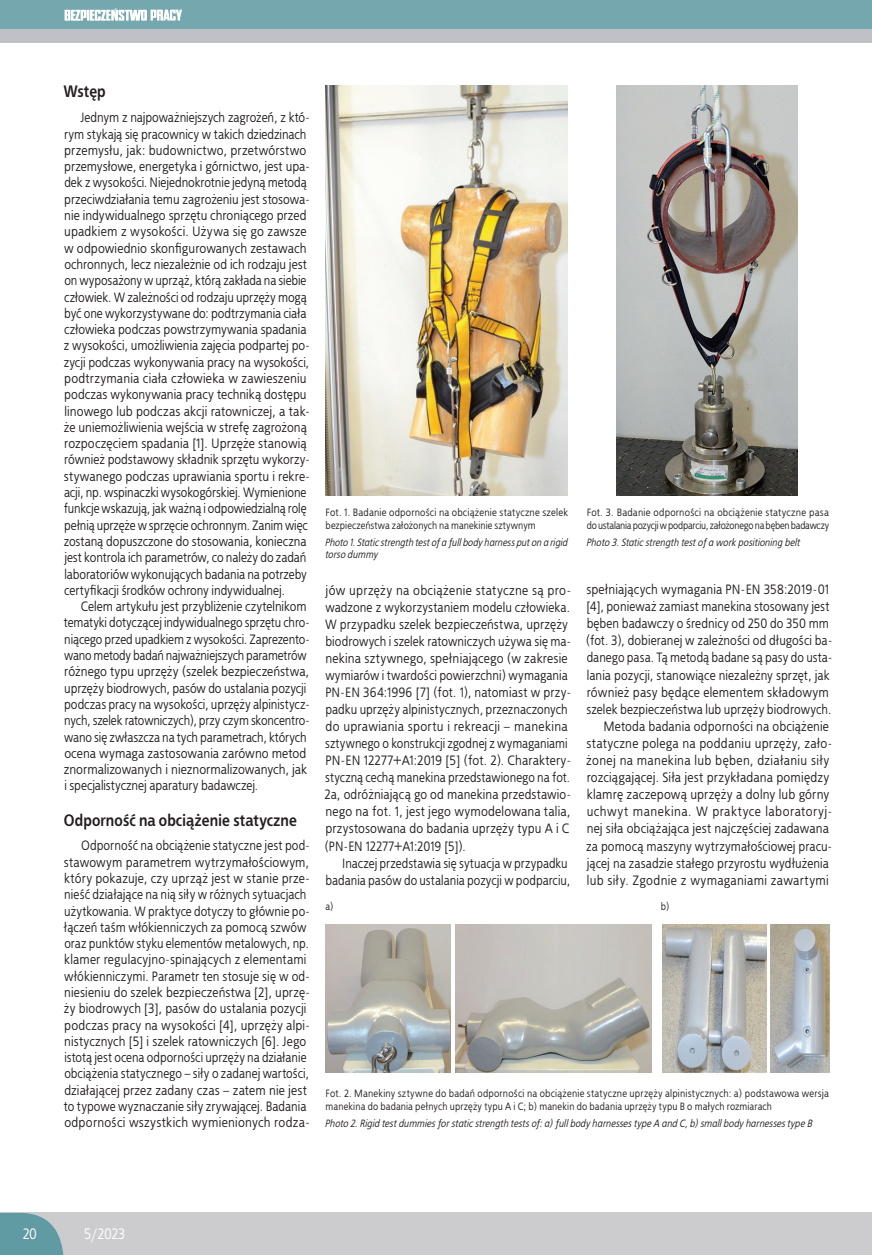
<style>
.page{position:relative;width:872px;height:1255px;background:#fff}
.page>*{position:absolute;margin:0;border:0;box-sizing:border-box;transform-origin:0 0}
.Tytuł_rozdziału_I_st{font:700 16.5px "EFN Bureau";color:#231f20}
.Tytuł_2{font:15px "EFN Bureau";letter-spacing:-.005em;color:#fff}
.Przypis_i_podpis{font:13.5px/16.4px "EFN Bureau";letter-spacing:.015em;color:#231f20}
.Podpisy_ilustr_pol{font:10.5px/12.6px "EFN Bureau";letter-spacing:.025em;color:#231f20}
.Podpisy_ilustr_ang{font:italic 10.5px/12.6px "EFN Bureau";letter-spacing:.01em;color:#231f20}
.Podpisy_ilustr_pol-2{font:10.5px/12.6px "EFN Bureau";letter-spacing:.005em;color:#231f20}
.Podpisy_ilustr_pol-3{font:italic 10.5px "EFN Bureau";letter-spacing:.01em;color:#231f20}
</style>
<div class="page">
<div style="left:0;top:1211px;width:872px;height:43px;background:#cccccf"></div>
<div style="left:0;top:0;width:872px;height:43px;background:#c0c1c7"></div>
<div style="left:0;top:0;width:872px;height:29px;background:#75a7af"></div>
<svg style="left:0;top:1211px;width:63px;height:43px;background:#74a4ac"></svg>
<svg style="left:65px;top:9px;width:117px;height:12px"></svg>
<img style="left:325px;top:85px;width:243px;height:410px">
<img style="left:325px;top:924px;width:125px;height:147px">
<img style="left:662px;top:924px;width:104px;height:147px">
<img style="left:455px;top:924px;width:196px;height:147px">
<img style="left:771px;top:924px;width:58px;height:147px">
<img style="left:616px;top:85px;width:181px;height:410px">
<p class="Tytuł_rozdziału_I_st" style="left:63px;top:79px;width:44px">Wstęp</p>
<p class="Przypis_i_podpis" style="left:63px;top:109px;width:248px;text-indent:17px">Jednym z najpoważniejszych zagrożeń, z któ&shy;rym stykają się pracownicy w takich dziedzinach przemysłu, jak: budownictwo, przetwórstwo przemysłowe, energetyka i górnictwo, jest upa&shy;dek z wysokości. Niejednokrotnie jedyną metodą przeciwdziałania temu zagrożeniu jest stosowa&shy;nie indywidualnego sprzętu chroniącego przed upadkiem z wysokości. Używa się go zawsze w odpowiednio skonfigurowanych zestawach ochronnych, lecz niezależnie od ich rodzaju jest on wyposażony w uprząż, którą zakłada na siebie człowiek. W zależności od rodzaju uprzęży mogą być one wykorzystywane do: podtrzymania ciała człowieka podczas powstrzymywania spadania z wysokości, umożliwienia zajęcia podpartej po&shy;zycji podczas wykonywania pracy na wysokości, podtrzymania ciała człowieka w zawieszeniu podczas wykonywania pracy techniką dostępu linowego lub podczas akcji ratowniczej, a tak&shy;że uniemożliwienia wejścia w strefę zagrożoną rozpoczęciem spadania [1]. Uprzęże stanowią również podstawowy składnik sprzętu wykorzy&shy;stywanego podczas uprawiania sportu i rekre&shy;acji, np. wspinaczki wysokogórskiej. Wymienione funkcje wskazują, jak ważną i odpowiedzialną rolę pełnią uprzęże w sprzęcie ochronnym. Zanim więc zostaną dopuszczone do stosowania, konieczna jest kontrola ich parametrów, co należy do zadań laboratoriów wykonujących badania na potrzeby certyfikacji środków ochrony indywidualnej.</p>
<p class="Przypis_i_podpis" style="left:64px;top:598px;width:248px;text-indent:17px">Celem artykułu jest przybliżenie czytelnikom tematyki dotyczącej indywidualnego sprzętu chro&shy;niącego przed upadkiem z wysokości. Zaprezento&shy;wano metody badań najważniejszych parametrów różnego typu uprzęży (szelek bezpieczeństwa, uprzęży biodrowych, pasów do ustalania pozycji podczas pracy na wysokości, uprzęży alpinistycz&shy;nych, szelek ratowniczych), przy czym skoncentro&shy;wano się zwłaszcza na tych parametrach, których ocena wymaga zastosowania zarówno metod znormalizowanych i nieznormalizowanych, jak i specjalistycznej aparatury badawczej.</p>
<p class="Tytuł_rozdziału_I_st" style="left:64px;top:807px;width:234px">Odporność na obciążenie statyczne</p>
<p class="Przypis_i_podpis" style="left:64px;top:837px;width:248px;text-indent:17px">Odporność na obciążenie statyczne jest pod&shy;stawowym parametrem wytrzymałościowym, który pokazuje, czy uprząż jest w stanie prze&shy;nieść działające na nią siły w różnych sytuacjach użytkowania. W praktyce dotyczy to głównie po&shy;łączeń taśm włókienniczych za pomocą szwów oraz punktów styku elementów metalowych, np. klamer regulacyjno-spinających z elementami włókienniczymi. Parametr ten stosuje się w od&shy;niesieniu do szelek bezpieczeństwa [2], uprzę&shy;ży biodrowych [3], pasów do ustalania pozycji podczas pracy na wysokości [4], uprzęży alpi&shy;nistycznych [5] i szelek ratowniczych [6]. Jego istotą jest ocena odporności uprzęży na działanie obciążenia statycznego – siły o zadanej wartości, działającej przez zadany czas – zatem nie jest to typowe wyznaczanie siły zrywającej. Badania odporności wszystkich wymienionych rodza-</p>
<p class="Podpisy_ilustr_pol" style="left:325px;top:506px;width:244px">Fot. 1. Badanie odporności na obciążenie statyczne szelek bezpieczeństwa założonych na manekinie sztywnym</p>
<p class="Podpisy_ilustr_ang" style="left:325px;top:535px;width:244px">Photo 1. Static strength test of a full body harness put on a rigid torso dummy</p>
<p class="Przypis_i_podpis" style="left:324px;top:581px;width:248px;line-height:17.1px">jów uprzęży na obciążenie statyczne są pro&shy;wadzone z wykorzystaniem modelu człowieka.<br>W przypadku szelek bezpieczeństwa, uprzęży biodrowych i szelek ratowniczych używa się ma&shy;nekina sztywnego, spełniającego (w zakresie wymiarów i twardości powierzchni) wymagania PN-EN 364:1996 [7] (fot. 1), natomiast w przy&shy;padku uprzęży alpinistycznych, przeznaczonych do uprawiania sportu i rekreacji – manekina sztywnego o konstrukcji zgodnej z wymaganiami PN-EN 12277+A1:2019 [5] (fot. 2). Charaktery&shy;styczną cechą manekina przedstawionego na fot.<br>2a, odróżniającą go od manekina przedstawio&shy;nego na fot. 1, jest jego wymodelowana talia, przystosowana do badania uprzęży typu A i C (PN-EN 12277+A1:2019 [5]).</p>
<p class="Przypis_i_podpis" style="left:325px;top:853px;width:246px;line-height:17.1px;text-align:right">Inaczej przedstawia się sytuacja w przypadku badania pasów do ustalania pozycji w podparciu,</p>
<p class="Podpisy_ilustr_pol-2" style="left:586px;top:506px;width:244px">Fot. 3. Badanie odporności na obciążenie statyczne pasa do ustalania pozycji w podparciu, założonego na bęben badawczy</p>
<p class="Podpisy_ilustr_pol-3" style="left:586px;top:535px;width:215px">Photo 3. Static strength test of a work positioning belt</p>
<p class="Przypis_i_podpis" style="left:585px;top:580px;width:248px;line-height:17.1px">spełniających wymagania PN-EN 358:2019-01 [4], ponieważ zamiast manekina stosowany jest bęben badawczy o średnicy od 250 do 350 mm (fot. 3), dobieranej w zależności od długości ba&shy;danego pasa. Tą metodą badane są pasy do usta&shy;lania pozycji, stanowiące niezależny sprzęt, jak również pasy będące elementem składowym szelek bezpieczeństwa lub uprzęży biodrowych.</p>
<p class="Przypis_i_podpis" style="left:586px;top:717px;width:248px;line-height:17.1px;text-indent:17px">Metoda badania odporności na obciążenie statyczne polega na poddaniu uprzęży, zało&shy;żonej na manekina lub bęben, działaniu siły rozciągającej. Siła jest przykładana pomiędzy klamrę zaczepową uprzęży a dolny lub górny uchwyt manekina. W praktyce laboratoryj&shy;nej siła obciążająca jest najczęściej zadawana za pomocą maszyny wytrzymałościowej pracu&shy;jącej na zasadzie stałego przyrostu wydłużenia lub siły. Zgodnie z wymaganiami zawartymi</p>
<p class="Podpisy_ilustr_pol" style="left:325px;top:899px;width:10px">a)</p>
<p class="Podpisy_ilustr_pol" style="left:661px;top:899px;width:10px">b)</p>
<p class="Podpisy_ilustr_pol" style="left:325px;top:1086px;width:505px">Fot. 2. Manekiny sztywne do badań odporności na obciążenie statyczne uprzęży alpinistycznych: a) podstawowa wersja manekina do badania pełnych uprzęży typu A i C; b) manekin do badania uprzęży typu B o małych rozmiarach</p>
<p class="Podpisy_ilustr_ang" style="left:325px;top:1116px;width:488px">Photo 2. Rigid test dummies for static strength tests of: a) full body harnesses type A and C, b) small body harnesses type B</p>
<p class="Tytuł_2" style="left:23px;top:1223px;width:16px">20</p>
<p class="Tytuł_2" style="left:84px;top:1223px;width:43px">5/2023</p>
</div>
